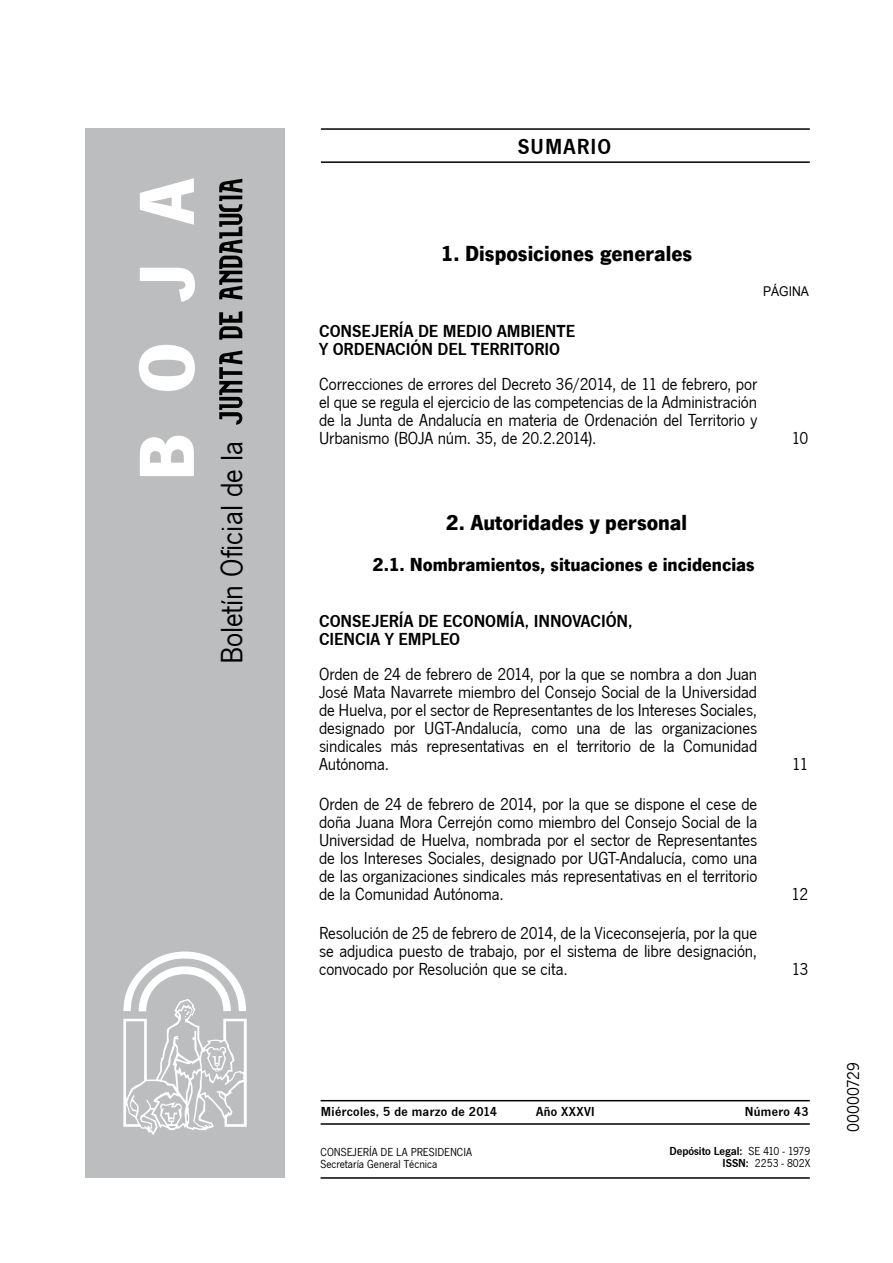
<style>
.page{position:relative;width:893px;height:1263px;background:#fff}
.page>*{position:absolute;margin:0;border:0;box-sizing:border-box;transform-origin:0 0}
.t1{font:700 81px "News Got T";color:#fff}
.t2{font:31.95px "News Got T";color:#000}
.t3{font:700 22.5px "News Got T";color:#000}
.t4{font:600 22.5px "News Got T";letter-spacing:.05em;color:#000}
.t5{font:700 19.5px "News Got T";color:#000}
.t6{font:18px/18px "News Got T";letter-spacing:-.005em;color:#000;text-align:justify}
.t7{font:600 18px "News Got T";letter-spacing:-.005em;color:#000}
.t8{font:600 13.5px "News Got T";letter-spacing:.025em;color:#000}
.t9{font:13.5px "Arial";color:#000;scale:.9 1}
.t10{font:12px/12px "News Got T";color:#000}
.t11{font:600 12px/12px "News Got T";color:#000;text-align:right}
.s1{font-weight:400}
</style>
<div class="page">
<hr style="left:321px;top:128px;width:488px;height:2px;background:#000">
<hr style="left:321px;top:161px;width:488px;height:2px;background:#000">
<div style="left:85px;top:128px;width:200px;height:1050px;background:#bcbdbe"></div>
<svg style="left:219px;top:351px;width:23px;height:74px"></svg>
<svg style="left:219px;top:311px;width:23px;height:29px"></svg>
<svg style="left:219px;top:179px;width:23px;height:121px"></svg>
<svg style="left:123px;top:952px;width:124px;height:183px"></svg>
<hr style="left:320px;top:1100px;width:489px;height:1px;background:#000">
<hr style="left:320px;top:1177px;width:489px;height:2px;background:#000">
<hr style="left:320px;top:1123px;width:489px;height:2px;background:#000">
<h1 class="t1" style="left:119px;top:481px;width:305px;rotate:-90deg">BOJA</h1>
<h2 class="t2" style="left:214px;top:664px;width:225px;rotate:-90deg">Boletín Oficial de la</h2>
<p class="t4" style="left:517px;top:134px;width:95px">SUMARIO</p>
<p class="t3" style="left:440px;top:240px;width:253px">1. Disposiciones generales</p>
<p class="t9" style="left:763px;top:282px;width:53px">PÁGINA</p>
<p class="t7" style="left:319px;top:321px;width:157px">CONSEJERÍA DE MEDIO</p>
<p class="t7" style="left:497px;top:321px;width:80px">AMBIENTE</p>
<p class="t7" style="left:319px;top:339px;width:65px">Y ORDENACI</p>
<p class="t7" style="left:410px;top:339px;width:123px">ÓN DEL TERRITORIO</p>
<p class="t6" style="left:319px;top:375px;width:439px">Correcciones de errores del Decreto 36/2014, de 11 de febrero, por el que se regula el ejercicio de las competencias de la Administración de la Junta de Andalucía en materia de Ordenación del Territorio y Urbanismo (BOJA núm. 35, de 20.2.2014).</p>
<p class="t3" style="left:446px;top:510px;width:243px">2. Autoridades y personal</p>
<p class="t5" style="left:372px;top:553px;width:384px">2.1. Nombramientos, situaciones e incidencias</p>
<p class="t7" style="left:319px;top:611px;width:136px">CONSEJERÍA DE ECONOM</p>
<p class="t7" style="left:510px;top:611px;width:39px">ÍA, INNOVACI</p>
<p class="t7" style="left:605px;top:611px;width:28px">ÓN,</p>
<p class="t7" style="left:319px;top:629px;width:35px">CIENCIA</p>
<p class="t7" style="left:385px;top:629px;width:74px">Y EM PLEO</p>
<p class="t6" style="left:319px;top:666px;width:440px">Orden de 24 de febrero de 2014, por la que se nombra a don Juan José Mata Navarrete miembro del Consejo Social de la Universidad de Huelva, por el sector de Representantes de los Intereses Sociales, designado por UGT-Andalucía, como una de las organizaciones sindicales más representativas en el territorio de la Comunidad Autónoma.</p>
<p class="t6" style="left:319px;top:795px;width:439px">Orden de 24 de febrero de 2014, por la que se dispone el cese de doña Juana Mora Cerrejón como miembro del Consejo Social de la Universidad de Huelva, nombrada por el sector de Representantes de los Intereses Sociales, designado por UGT-Andalucía, como una de las organizaciones sindicales más representativas en el territorio de la Comunidad Autónoma.</p>
<p class="t6" style="left:319px;top:924px;width:439px">Resolución de 25 de febrero de 2014, de la Viceconsejería, por la que se adjudica puesto de trabajo, por el sistema de libre designación, convocado por Resolución que se cita.</p>
<p class="t6" style="left:791px;top:429px;width:18px">10</p>
<p class="t6" style="left:792px;top:756px;width:18px">11</p>
<p class="t6" style="left:791px;top:885px;width:19px">12</p>
<p class="t6" style="left:791px;top:960px;width:18px">13</p>
<p class="t8" style="left:321px;top:1104px;width:178px">MIÉRCOLES, 5 DE MARZO DE 2014</p>
<p class="t8" style="left:536px;top:1104px;width:60px">AÑO XXXVI</p>
<p class="t8" style="left:744px;top:1104px;width:65px">NÚMERO 43</p>
<p class="t10" style="left:320px;top:1146px;width:153px">CONSEJERÍA DE LA PRESIDENCIA<br>Secretaría General Técnica</p>
<p class="t11" style="left:669px;top:1145px;width:142px">DEPÓSITO LEGAL: <span class="s1">SE 410 - 1979<br></span>ISSN: <span class="s1">2253 - 802X</span></p>
<p class="t6" style="left:844px;top:1132px;width:71px;rotate:-90deg">00000729</p>
</div>
